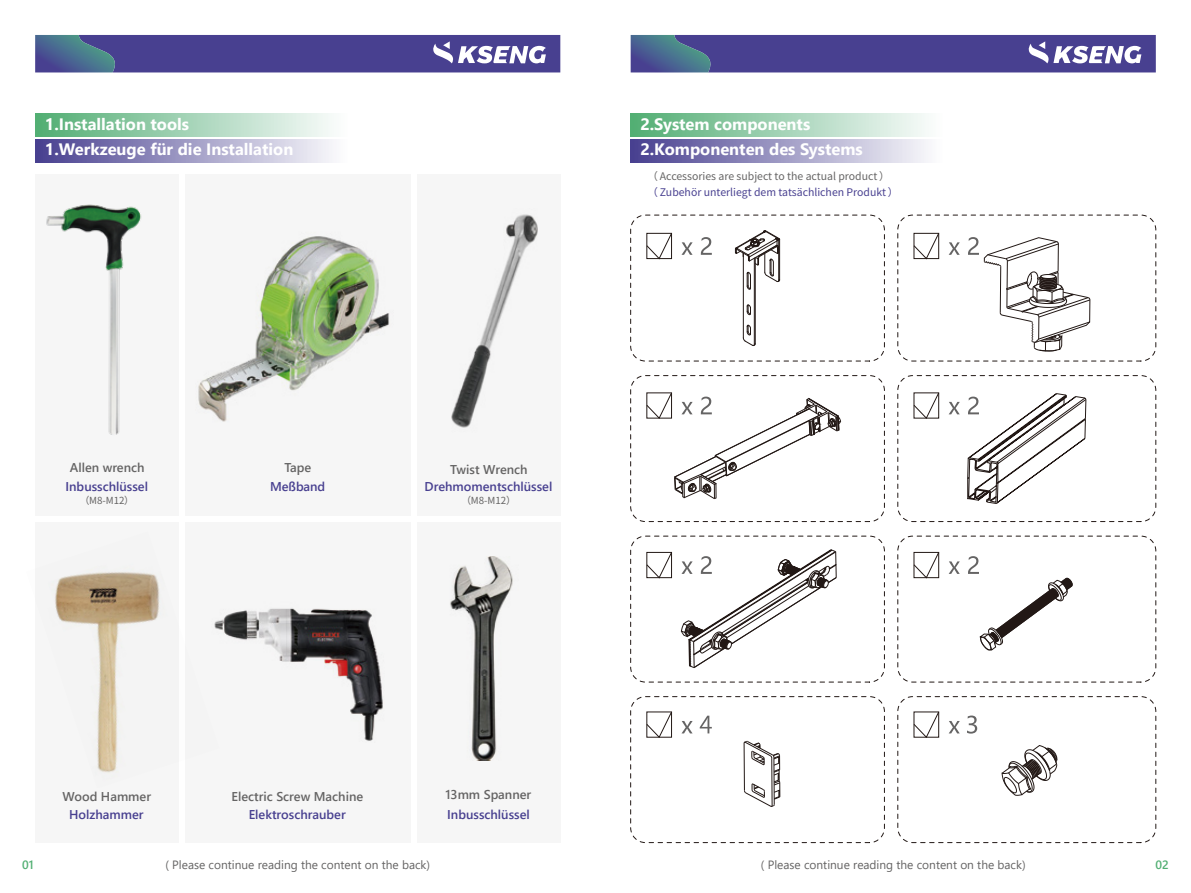
<style>
.page{position:relative;width:1191px;height:893px;background:#fff}
.page>*{position:absolute;margin:0;border:0;box-sizing:border-box;transform-origin:0 0}
.t1{font:700 16.5px/25.2px "Segoe UI";color:#fff}
.t2{font:600 12.75px "Segoe UI";color:#484090}
.t3{font:600 12.75px "Segoe UI";color:#656464}
.t4{font:12px "Segoe UI";color:#656464}
.t5{font:600 12px "Segoe UI";color:#52af73}
.t6{font:10.5px "Source Han Sans CN";color:#484090}
.t7{font:10.5px "Source Han Sans CN";color:#656464}
.t8{font:9.75px "Source Han Sans CN";color:#656464}
</style>
<div class="page">
<div style="left:35px;top:174px;width:144px;height:341px;background:#f6f6f6"></div>
<div style="left:185px;top:174px;width:225px;height:341px;background:#f6f6f6"></div>
<div style="left:417px;top:174px;width:143px;height:341px;background:#f6f6f6"></div>
<div style="left:36px;top:113px;width:350px;height:23px;background:linear-gradient(to right,#53ae75,#fff)"></div>
<div style="left:36px;top:139px;width:350px;height:23px;background:linear-gradient(to right,#494190,#fff)"></div>
<div style="left:630px;top:113px;width:351px;height:23px;background:linear-gradient(to right,#52ad74,#fff)"></div>
<div style="left:630px;top:139px;width:351px;height:23px;background:linear-gradient(to right,#494190,#fff)"></div>
<div style="left:35px;top:522px;width:144px;height:321px;background:#f6f6f6"></div>
<div style="left:185px;top:522px;width:225px;height:321px;background:#f6f6f6"></div>
<div style="left:417px;top:522px;width:143px;height:321px;background:#f6f6f6"></div>
<img style="left:46px;top:204px;width:96px;height:231px">
<img style="left:198px;top:236px;width:191px;height:186px">
<svg style="left:35px;top:35px;width:525px;height:38px;background:#545297"></svg>
<svg style="left:630px;top:35px;width:525px;height:38px;background:#545297"></svg>
<img style="left:55px;top:572px;width:105px;height:201px">
<img style="left:214px;top:608px;width:169px;height:133px">
<img style="left:451px;top:214px;width:87px;height:214px">
<img style="left:450px;top:557px;width:63px;height:204px">
<svg style="left:967px;top:715px;width:10px;height:19px"></svg>
<svg style="left:681px;top:242px;width:11px;height:13px"></svg>
<svg style="left:701px;top:237px;width:11px;height:18px"></svg>
<svg style="left:646px;top:233px;width:26px;height:26px"></svg>
<svg style="left:646px;top:552px;width:26px;height:26px"></svg>
<svg style="left:681px;top:721px;width:11px;height:12px"></svg>
<svg style="left:646px;top:711px;width:26px;height:27px"></svg>
<svg style="left:948px;top:242px;width:11px;height:13px"></svg>
<svg style="left:913px;top:233px;width:26px;height:26px"></svg>
<svg style="left:949px;top:402px;width:10px;height:12px"></svg>
<svg style="left:967px;top:393px;width:119px;height:111px"></svg>
<svg style="left:913px;top:392px;width:26px;height:27px"></svg>
<svg style="left:948px;top:561px;width:11px;height:13px"></svg>
<svg style="left:913px;top:552px;width:26px;height:26px"></svg>
<svg style="left:949px;top:721px;width:10px;height:12px"></svg>
<svg style="left:913px;top:711px;width:26px;height:27px"></svg>
<div style="left:630px;top:215px;width:254px;height:146px;border:1px dashed #221815;border-radius:15px"></div>
<div style="left:897px;top:215px;width:259px;height:146px;border:1px dashed #221815;border-radius:15px"></div>
<div style="left:630px;top:375px;width:254px;height:147px;border:1px dashed #221815;border-radius:15px"></div>
<div style="left:897px;top:375px;width:259px;height:147px;border:1px dashed #221815;border-radius:15px"></div>
<div style="left:630px;top:536px;width:254px;height:146px;border:1px dashed #221815;border-radius:15px"></div>
<div style="left:897px;top:536px;width:259px;height:146px;border:1px dashed #221815;border-radius:15px"></div>
<div style="left:630px;top:696px;width:254px;height:147px;border:1px dashed #221815;border-radius:15px"></div>
<div style="left:897px;top:696px;width:259px;height:147px;border:1px dashed #221815;border-radius:15px"></div>
<svg style="left:968px;top:556px;width:105px;height:95px"></svg>
<svg style="left:1001px;top:745px;width:56px;height:51px"></svg>
<svg style="left:646px;top:392px;width:195px;height:107px"></svg>
<svg style="left:743px;top:741px;width:37px;height:66px"></svg>
<svg style="left:680px;top:549px;width:157px;height:119px"></svg>
<svg style="left:699px;top:716px;width:13px;height:17px"></svg>
<svg style="left:968px;top:237px;width:122px;height:114px"></svg>
<svg style="left:734px;top:230px;width:46px;height:116px"></svg>
<p class="t1" style="left:45px;top:110px;width:146px">1.Installation tools</p>
<p class="t1" style="left:45px;top:136px;width:250px">1.Werkzeuge für die Installation</p>
<p class="t1" style="left:640px;top:110px;width:224px">2.System components<br>2.Komponenten des Systems</p>
<p class="t7" style="left:647px;top:171px;width:244px">（ Accessories are subject to the actual product ）</p>
<p class="t6" style="left:647px;top:186px;width:252px">（ Zubehör unterliegt dem tatsächlichen Produkt ）</p>
<p class="t3" style="left:70px;top:456px;width:76px">Allen wrench</p>
<p class="t2" style="left:65px;top:475px;width:84px">Inbusschlüssel</p>
<p class="t2" style="left:270px;top:475px;width:57px">Meßband</p>
<p class="t3" style="left:284px;top:456px;width:28px">Tape</p>
<p class="t3" style="left:450px;top:457px;width:79px">Twist Wrench</p>
<p class="t2" style="left:424px;top:475px;width:129px">Drehmomentschlüssel</p>
<p class="t8" style="left:80px;top:495px;width:56px">（M8-M12）</p>
<p class="t8" style="left:461px;top:495px;width:56px">（M8-M12）</p>
<p class="t3" style="left:63px;top:784px;width:90px">Wood Hammer</p>
<p class="t3" style="left:231px;top:784px;width:133px">Electric Screw Machine</p>
<p class="t3" style="left:445px;top:782px;width:87px">13mm Spanner</p>
<p class="t2" style="left:69px;top:803px;width:76px">Holzhammer</p>
<p class="t2" style="left:249px;top:803px;width:99px">Elektroschrauber</p>
<p class="t2" style="left:447px;top:803px;width:84px">Inbusschlüssel</p>
<p class="t4" style="left:165px;top:853px;width:266px">( Please continue reading the content on the back)</p>
<p class="t4" style="left:761px;top:853px;width:266px">( Please continue reading the content on the back)</p>
<p class="t5" style="left:22px;top:853px;width:13px">01</p>
<p class="t5" style="left:1155px;top:853px;width:15px">02</p>
</div>
